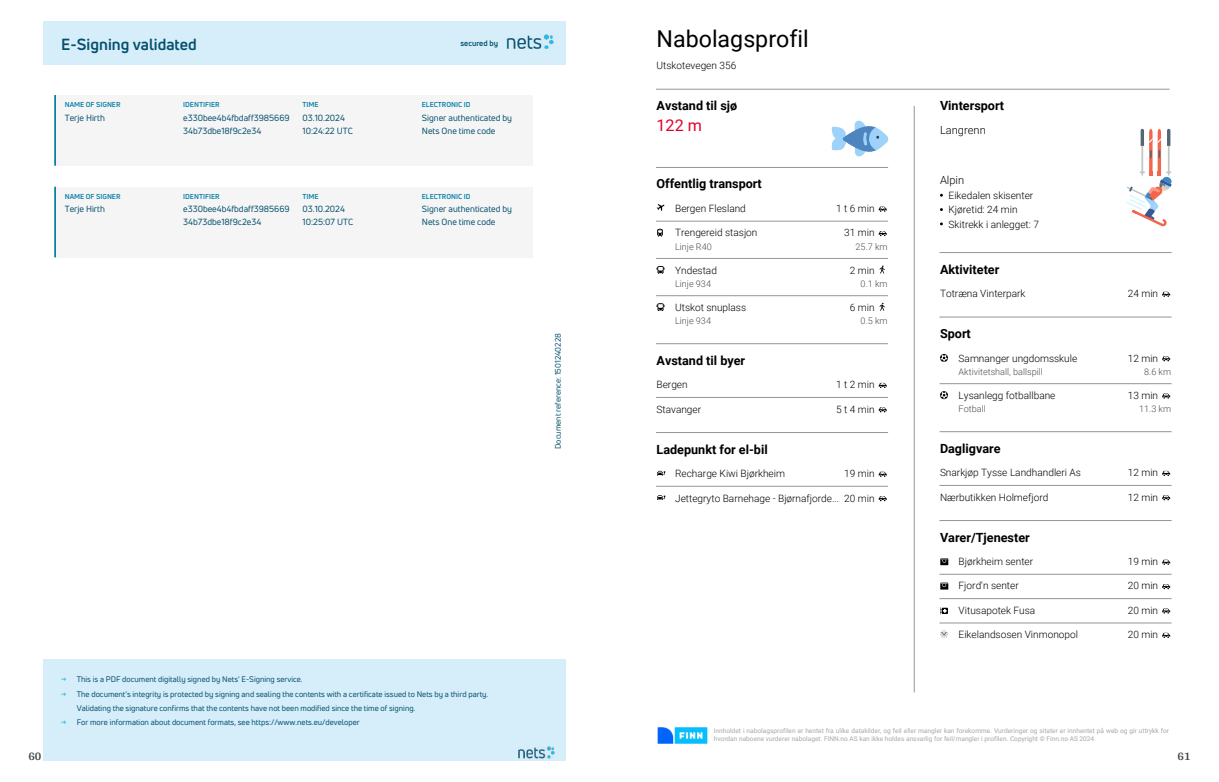
<style>
.page{position:relative;width:1219px;height:782px;background:#fff}
.page>*{position:absolute;margin:0;border:0;box-sizing:border-box;transform-origin:0 0}
.t1{font:23.2px "Roboto";color:#000}
.t2{font:16.2px "Roboto";color:#e4002b}
.t3{font:700 15.8px "Uni Neue";color:#04506c}
.t4{font:700 12.6px "Roboto";color:#000}
.t5{font:700 12px "Arya";color:#414749}
.t6{font:300 11.1px "Roboto";color:#000}
.t7{font:300 10.1px/14.3px "Roboto";color:#000}
.t8{font:300 9.1px "Roboto";color:#4c4c4c}
.t9{font:8.8px/13px "Uni Neue";color:#04506c}
.t10{font:7.9px/14.4px "Uni Neue";color:#04506c}
.t11{font:700 7.9px "Uni Neue";color:#25bced}
.t12{font:700 7.8px "Uni Neue";color:#04506c}
.t13{font:700 7px "Uni Neue";color:#0680a7}
.t14{font:6.6px/8.6px "Roboto";color:#a8a8a8}
.s1{font-weight:700;color:#25bced}
</style>
<div class="page">
<div style="left:44px;top:21px;width:522px;height:44px;background:#d6edfa"></div>
<img style="left:506px;top:34px;width:48px;height:14px">
<div style="left:54px;top:95px;width:478px;height:70px;background:#f5f5f5"></div>
<hr style="left:54px;top:95px;width:2px;height:70px;background:#0680a7">
<div style="left:54px;top:187px;width:478px;height:70px;background:#f5f5f5"></div>
<hr style="left:54px;top:187px;width:2px;height:70px;background:#0680a7">
<div style="left:44px;top:658px;width:522px;height:102px;background:#d6edfa"></div>
<img style="left:518px;top:746px;width:36px;height:11px">
<hr style="left:656px;top:89px;width:513px;height:1px;background:#939598">
<hr style="left:914px;top:106px;width:1px;height:585px;background:#939598">
<svg style="left:832px;top:120px;width:56px;height:37px"></svg>
<hr style="left:656px;top:167px;width:232px;height:1px;background:#939598">
<svg style="left:657px;top:204px;width:7px;height:7px"></svg>
<svg style="left:879px;top:206px;width:8px;height:6px"></svg>
<hr style="left:656px;top:221px;width:232px;height:1px;background:#939598">
<svg style="left:657px;top:228px;width:6px;height:9px"></svg>
<svg style="left:879px;top:231px;width:8px;height:5px"></svg>
<hr style="left:656px;top:258px;width:232px;height:1px;background:#939598">
<svg style="left:656px;top:266px;width:8px;height:7px"></svg>
<svg style="left:879px;top:265px;width:6px;height:8px"></svg>
<hr style="left:656px;top:295px;width:232px;height:1px;background:#939598">
<svg style="left:656px;top:303px;width:8px;height:8px"></svg>
<svg style="left:879px;top:303px;width:6px;height:8px"></svg>
<hr style="left:656px;top:343px;width:232px;height:1px;background:#939598">
<svg style="left:879px;top:383px;width:8px;height:5px"></svg>
<hr style="left:656px;top:397px;width:232px;height:1px;background:#939598">
<svg style="left:879px;top:407px;width:8px;height:5px"></svg>
<hr style="left:656px;top:432px;width:232px;height:1px;background:#939598">
<svg style="left:657px;top:470px;width:8px;height:5px"></svg>
<svg style="left:879px;top:471px;width:8px;height:5px"></svg>
<hr style="left:656px;top:486px;width:232px;height:1px;background:#939598">
<svg style="left:657px;top:495px;width:8px;height:5px"></svg>
<svg style="left:879px;top:496px;width:8px;height:5px"></svg>
<svg style="left:1126px;top:129px;width:46px;height:98px"></svg>
<hr style="left:940px;top:252px;width:231px;height:1px;background:#939598">
<svg style="left:1162px;top:291px;width:8px;height:6px"></svg>
<hr style="left:940px;top:316px;width:231px;height:1px;background:#939598">
<svg style="left:940px;top:354px;width:8px;height:8px"></svg>
<svg style="left:1162px;top:356px;width:8px;height:5px"></svg>
<hr style="left:940px;top:383px;width:231px;height:1px;background:#939598">
<svg style="left:940px;top:391px;width:8px;height:8px"></svg>
<svg style="left:1162px;top:393px;width:8px;height:5px"></svg>
<hr style="left:940px;top:431px;width:231px;height:1px;background:#939598">
<svg style="left:1162px;top:470px;width:8px;height:6px"></svg>
<hr style="left:940px;top:485px;width:231px;height:1px;background:#939598">
<svg style="left:1162px;top:495px;width:8px;height:5px"></svg>
<hr style="left:940px;top:520px;width:231px;height:1px;background:#939598">
<svg style="left:940px;top:558px;width:8px;height:7px"></svg>
<svg style="left:1162px;top:559px;width:8px;height:5px"></svg>
<hr style="left:940px;top:574px;width:231px;height:1px;background:#939598">
<svg style="left:940px;top:582px;width:8px;height:7px"></svg>
<svg style="left:1162px;top:584px;width:8px;height:5px"></svg>
<hr style="left:940px;top:598px;width:231px;height:1px;background:#939598">
<svg style="left:940px;top:607px;width:8px;height:7px"></svg>
<svg style="left:1162px;top:608px;width:8px;height:5px"></svg>
<hr style="left:940px;top:622px;width:231px;height:1px;background:#939598">
<svg style="left:940px;top:630px;width:8px;height:8px"></svg>
<svg style="left:1162px;top:632px;width:8px;height:5px"></svg>
<img style="left:657px;top:727px;width:51px;height:16px">
<h3 class="t3" style="left:61px;top:34px;width:137px">E-Signing validated</h3>
<p class="t12" style="left:460px;top:38px;width:39px">secured by</p>
<p class="t13" style="left:65px;top:100px;width:57px">NAME OF SIGNER</p>
<p class="t9" style="left:65px;top:112px;width:42px">Terje Hirth</p>
<p class="t13" style="left:65px;top:192px;width:57px">NAME OF SIGNER</p>
<p class="t9" style="left:65px;top:204px;width:42px">Terje Hirth</p>
<p class="t13" style="left:183px;top:100px;width:38px">IDENTIFIER</p>
<p class="t9" style="left:183px;top:112px;width:108px">e330bee4b4fbdaff3985669<br>34b73dbe18f9c2e34</p>
<p class="t13" style="left:303px;top:100px;width:18px">TIME</p>
<p class="t9" style="left:303px;top:112px;width:52px">03.10.2024<br>10:24:22 UTC</p>
<p class="t13" style="left:183px;top:192px;width:38px">IDENTIFIER</p>
<p class="t9" style="left:183px;top:204px;width:108px">e330bee4b4fbdaff3985669<br>34b73dbe18f9c2e34</p>
<p class="t13" style="left:303px;top:192px;width:18px">TIME</p>
<p class="t9" style="left:303px;top:204px;width:52px">03.10.2024<br>10:25:07 UTC</p>
<p class="t13" style="left:422px;top:100px;width:50px">ELECTRONIC ID</p>
<p class="t9" style="left:422px;top:112px;width:92px">Signer authenticated by<br>Nets One time code</p>
<p class="t13" style="left:422px;top:192px;width:50px">ELECTRONIC ID</p>
<p class="t9" style="left:422px;top:204px;width:92px">Signer authenticated by<br>Nets One time code</p>
<p class="t10" style="left:552px;top:448px;width:117px;rotate:-90deg">Document reference: 1501240228</p>
<p class="t5" style="left:28px;top:749px;width:15px">60</p>
<p class="t10" style="left:77px;top:672px;width:413px;text-indent:-15px"><span class="s1">→</span> This is a PDF document digitally signed by Nets' E-Signing service.<br>The document's integrity is protected by signing and sealing the contents with a certificate issued to Nets by a third party.<br>Validating the signature confirms that the contents have not been modified since the time of signing.</p>
<p class="t11" style="left:61px;top:688px;width:7px">→</p>
<p class="t10" style="left:61px;top:716px;width:300px"><span class="s1">→</span> For more information about document formats, see https://www.nets.eu/developer</p>
<h1 class="t1" style="left:656px;top:22px;width:154px">Nabolagsprofil</h1>
<p class="t7" style="left:656px;top:58px;width:81px">Utskotevegen 356</p>
<p class="t4" style="left:656px;top:96px;width:82px">Avstand til sjø</p>
<h2 class="t2" style="left:656px;top:114px;width:47px">122 m</h2>
<p class="t4" style="left:656px;top:175px;width:107px">Offentlig transport</p>
<p class="t7" style="left:675px;top:201px;width:72px">Bergen Flesland</p>
<p class="t7" style="left:836px;top:201px;width:40px">1 t 6 min</p>
<p class="t7" style="left:675px;top:225px;width:84px">Trengereid stasjon</p>
<p class="t7" style="left:844px;top:225px;width:32px">31 min</p>
<p class="t8" style="left:675px;top:240px;width:38px">Linje R40</p>
<p class="t8" style="left:856px;top:240px;width:33px">25.7 km</p>
<p class="t7" style="left:675px;top:262px;width:43px">Yndestad</p>
<p class="t7" style="left:850px;top:262px;width:26px">2 min</p>
<p class="t8" style="left:675px;top:277px;width:37px">Linje 934</p>
<p class="t8" style="left:861px;top:277px;width:28px">0.1 km</p>
<p class="t7" style="left:675px;top:300px;width:72px">Utskot snuplass</p>
<p class="t7" style="left:850px;top:300px;width:26px">6 min</p>
<p class="t8" style="left:675px;top:314px;width:37px">Linje 934</p>
<p class="t8" style="left:861px;top:314px;width:28px">0.5 km</p>
<p class="t4" style="left:656px;top:351px;width:90px">Avstand til byer</p>
<p class="t7" style="left:656px;top:377px;width:33px">Bergen</p>
<p class="t7" style="left:836px;top:377px;width:40px">1 t 2 min</p>
<p class="t7" style="left:656px;top:401px;width:46px">Stavanger</p>
<p class="t7" style="left:836px;top:401px;width:40px">5 t 4 min</p>
<p class="t4" style="left:656px;top:440px;width:113px">Ladepunkt for el-bil</p>
<p class="t7" style="left:675px;top:466px;width:111px">Recharge Kiwi Bjørkheim</p>
<p class="t7" style="left:844px;top:466px;width:32px">19 min</p>
<p class="t7" style="left:675px;top:490px;width:201px">Jettegryto Barnehage - Bjørnafjorde... 20 min</p>
<p class="t4" style="left:940px;top:96px;width:65px">Vintersport</p>
<p class="t6" style="left:940px;top:122px;width:47px">Langrenn</p>
<p class="t6" style="left:940px;top:172px;width:26px">Alpin</p>
<p class="t7" style="left:949px;top:188px;width:92px">Eikedalen skisenter<br>Kjøretid: 24 min<br>Skitrekk i anlegget: 7</p>
<p class="t4" style="left:940px;top:260px;width:61px">Aktiviteter</p>
<p class="t7" style="left:940px;top:286px;width:87px">Totræna Vinterpark</p>
<p class="t7" style="left:1128px;top:286px;width:32px">24 min</p>
<p class="t4" style="left:940px;top:324px;width:32px">Sport</p>
<p class="t7" style="left:959px;top:350px;width:120px">Samnanger ungdomsskule</p>
<p class="t7" style="left:1128px;top:350px;width:32px">12 min</p>
<p class="t8" style="left:959px;top:365px;width:86px">Aktivitetshall, ballspill</p>
<p class="t8" style="left:1144px;top:365px;width:28px">8.6 km</p>
<p class="t7" style="left:959px;top:387px;width:98px">Lysanlegg fotballbane</p>
<p class="t7" style="left:1128px;top:387px;width:32px">13 min</p>
<p class="t8" style="left:959px;top:402px;width:29px">Fotball</p>
<p class="t8" style="left:1139px;top:402px;width:33px">11.3 km</p>
<p class="t4" style="left:940px;top:439px;width:62px">Dagligvare</p>
<p class="t7" style="left:940px;top:465px;width:143px">Snarkjøp Tysse Landhandleri As</p>
<p class="t7" style="left:1128px;top:465px;width:32px">12 min</p>
<p class="t7" style="left:940px;top:489px;width:110px">Nærbutikken Holmefjord</p>
<p class="t7" style="left:1128px;top:489px;width:32px">12 min</p>
<p class="t4" style="left:940px;top:528px;width:91px">Varer/Tjenester</p>
<p class="t7" style="left:959px;top:553px;width:76px">Bjørkheim senter</p>
<p class="t7" style="left:1128px;top:553px;width:32px">19 min</p>
<p class="t7" style="left:959px;top:578px;width:62px">Fjord'n senter</p>
<p class="t7" style="left:1128px;top:578px;width:32px">20 min</p>
<p class="t7" style="left:959px;top:602px;width:78px">Vitusapotek Fusa</p>
<p class="t7" style="left:1128px;top:602px;width:32px">20 min</p>
<p class="t7" style="left:959px;top:626px;width:121px">Eikelandsosen Vinmonopol</p>
<p class="t7" style="left:1128px;top:626px;width:32px">20 min</p>
<p class="t14" style="left:714px;top:725px;width:457px">Innholdet i nabolagsprofilen er hentet fra ulike datakilder, og feil eller mangler kan forekomme. Vurderinger og sitater er innhentet på web og gir uttrykk for hvordan naboene vurderer nabolaget. FINN.no AS kan ikke holdes ansvarlig for feil/mangler i profilen. Copyright © Finn.no AS 2024</p>
<p class="t5" style="left:1177px;top:749px;width:15px">61</p>
</div>
